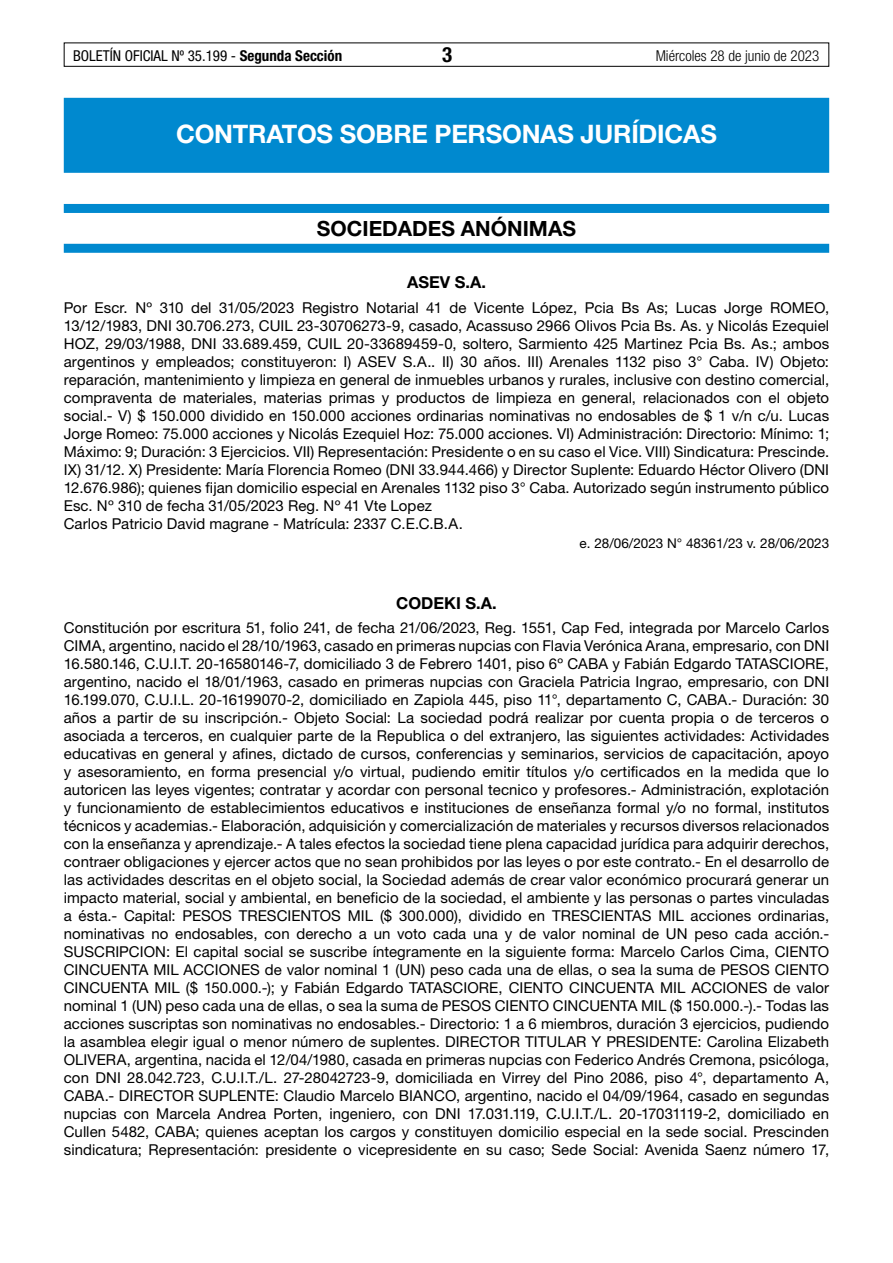
<style>
.page{position:relative;width:893px;height:1263px;background:#fff}
.page>*{position:absolute;margin:0;border:0;box-sizing:border-box;transform-origin:0 0}
.t1{font:700 25.5px "Helvetica Neue LT Std";letter-spacing:-.01em;color:#fff}
.t2{font:700 21px "Helvetica Neue LT Std";color:#000}
.t3{font:700 condensed 21px "Helvetica Neue LT Std";color:#000}
.t4{font:700 16.5px "Helvetica Neue LT Std";color:#000}
.t5{font:15px/18px "Helvetica Neue LT Std";letter-spacing:.005em;color:#000}
.t6{font:condensed 15px "Helvetica Neue LT Std";color:#000}
.t7{font:300 condensed 15px "Helvetica Neue LT Std";color:#000}
.t8{font:13.5px "Helvetica Neue LT Std";color:#000}
.s1{font-weight:700}
</style>
<div class="page">
<div style="left:64px;top:43px;width:765px;height:24px;border:1px solid #000"></div>
<div style="left:64px;top:98px;width:765px;height:75px;background:#0089cf"></div>
<div style="left:64px;top:204px;width:765px;height:9px;background:#0089cf"></div>
<div style="left:64px;top:244px;width:765px;height:9px;background:#0089cf"></div>
<p class="t6" style="left:73px;top:47px;width:271px">BOLETÍN OFICIAL Nº 35.199 - <span class="s1">Segunda Sección</span></p>
<h2 class="t3" style="left:442px;top:42px;width:12px">3</h2>
<p class="t7" style="left:656px;top:47px;width:165px">Miércoles 28 de junio de 2023</p>
<h1 class="t1" style="left:176px;top:118px;width:542px">CONTRATOS SOBRE PERSONAS JURÍDICAS</h1>
<h2 class="t2" style="left:317px;top:216px;width:261px">SOCIEDADES ANÓNIMAS</h2>
<p class="t4" style="left:407px;top:272px;width:80px">ASEV S.A.</p>
<p class="t5" style="left:64px;top:298px;width:767px">Por Escr. Nº 310 del 31/05/2023 Registro Notarial 41 de Vicente López, Pcia Bs As; Lucas Jorge ROMEO, 13/12/1983, DNI 30.706.273, CUIL 23-30706273-9, casado, Acassuso 2966 Olivos Pcia Bs. As. y Nicolás Ezequiel HOZ, 29/03/1988, DNI 33.689.459, CUIL 20-33689459-0, soltero, Sarmiento 425 Martinez Pcia Bs. As.; ambos argentinos y empleados; constituyeron: I) ASEV S.A.. II) 30 años. III) Arenales 1132 piso 3° Caba. IV) Objeto: reparación, mantenimiento y limpieza en general de inmuebles urbanos y rurales, inclusive con destino comercial, compraventa de materiales, materias primas y productos de limpieza en general, relacionados con el objeto social.- V) $ 150.000 dividido en 150.000 acciones ordinarias nominativas no endosables de $ 1 v/n c/u. Lucas Jorge Romeo: 75.000 acciones y Nicolás Ezequiel Hoz: 75.000 acciones. VI) Administración: Directorio: Mínimo: 1; Máximo: 9; Duración: 3 Ejercicios. VII) Representación: Presidente o en su caso el Vice. VIII) Sindicatura: Prescinde.<br>IX) 31/12. X) Presidente: María Florencia Romeo (DNI 33.944.466) y Director Suplente: Eduardo Héctor Olivero (DNI 12.676.986); quienes fijan domicilio especial en Arenales 1132 piso 3° Caba. Autorizado según instrumento público Esc. Nº 310 de fecha 31/05/2023 Reg. Nº 41 Vte Lopez<br>Carlos Patricio David magrane - Matrícula: 2337 C.E.C.B.A.</p>
<p class="t8" style="left:580px;top:535px;width:251px">e. 28/06/2023 N° 48361/23 v. 28/06/2023</p>
<p class="t4" style="left:396px;top:593px;width:102px">CODEKI S.A.</p>
<p class="t5" style="left:64px;top:619px;width:767px;text-align:justify">Constitución por escritura 51, folio 241, de fecha 21/06/2023, Reg. 1551, Cap Fed, integrada por Marcelo Carlos CIMA, argentino, nacido el 28/10/1963, casado en primeras nupcias con Flavia Verónica Arana, empresario, con DNI 16.580.146, C.U.I.T. 20-16580146-7, domiciliado 3 de Febrero 1401, piso 6º CABA y Fabián Edgardo TATASCIORE, argentino, nacido el 18/01/1963, casado en primeras nupcias con Graciela Patricia Ingrao, empresario, con DNI 16.199.070, C.U.I.L. 20-16199070-2, domiciliado en Zapiola 445, piso 11°, departamento C, CABA.- Duración: 30 años a partir de su inscripción.- Objeto Social: La sociedad podrá realizar por cuenta propia o de terceros o asociada a terceros, en cualquier parte de la Republica o del extranjero, las siguientes actividades: Actividades educativas en general y afines, dictado de cursos, conferencias y seminarios, servicios de capacitación, apoyo y asesoramiento, en forma presencial y/o virtual, pudiendo emitir títulos y/o certificados en la medida que lo autoricen las leyes vigentes; contratar y acordar con personal tecnico y profesores.- Administración, explotación y funcionamiento de establecimientos educativos e instituciones de enseñanza formal y/o no formal, institutos técnicos y academias.- Elaboración, adquisición y comercialización de materiales y recursos diversos relacionados con la enseñanza y aprendizaje.- A tales efectos la sociedad tiene plena capacidad jurídica para adquirir derechos, contraer obligaciones y ejercer actos que no sean prohibidos por las leyes o por este contrato.- En el desarrollo de las actividades descritas en el objeto social, la Sociedad además de crear valor económico procurará generar un impacto material, social y ambiental, en beneficio de la sociedad, el ambiente y las personas o partes vinculadas a ésta.- Capital: PESOS TRESCIENTOS MIL ($ 300.000), dividido en TRESCIENTAS MIL acciones ordinarias, nominativas no endosables, con derecho a un voto cada una y de valor nominal de UN peso cada acción.- SUSCRIPCION: El capital social se suscribe íntegramente en la siguiente forma: Marcelo Carlos Cima, CIENTO CINCUENTA MIL ACCIONES de valor nominal 1 (UN) peso cada una de ellas, o sea la suma de PESOS CIENTO CINCUENTA MIL ($ 150.000.-); y Fabián Edgardo TATASCIORE, CIENTO CINCUENTA MIL ACCIONES de valor nominal 1 (UN) peso cada una de ellas, o sea la suma de PESOS CIENTO CINCUENTA MIL ($ 150.000.-).- Todas las acciones suscriptas son nominativas no endosables.- Directorio: 1 a 6 miembros, duración 3 ejercicios, pudiendo la asamblea elegir igual o menor número de suplentes. DIRECTOR TITULAR Y PRESIDENTE: Carolina Elizabeth OLIVERA, argentina, nacida el 12/04/1980, casada en primeras nupcias con Federico Andrés Cremona, psicóloga, con DNI 28.042.723, C.U.I.T./L. 27-28042723-9, domiciliada en Virrey del Pino 2086, piso 4°, departamento A, CABA.- DIRECTOR SUPLENTE: Claudio Marcelo BIANCO, argentino, nacido el 04/09/1964, casado en segundas nupcias con Marcela Andrea Porten, ingeniero, con DNI 17.031.119, C.U.I.T./L. 20-17031119-2, domiciliado en Cullen 5482, CABA; quienes aceptan los cargos y constituyen domicilio especial en la sede social. Prescinden sindicatura; Representación: presidente o vicepresidente en su caso; Sede Social: Avenida Saenz número 17,</p>
</div>
